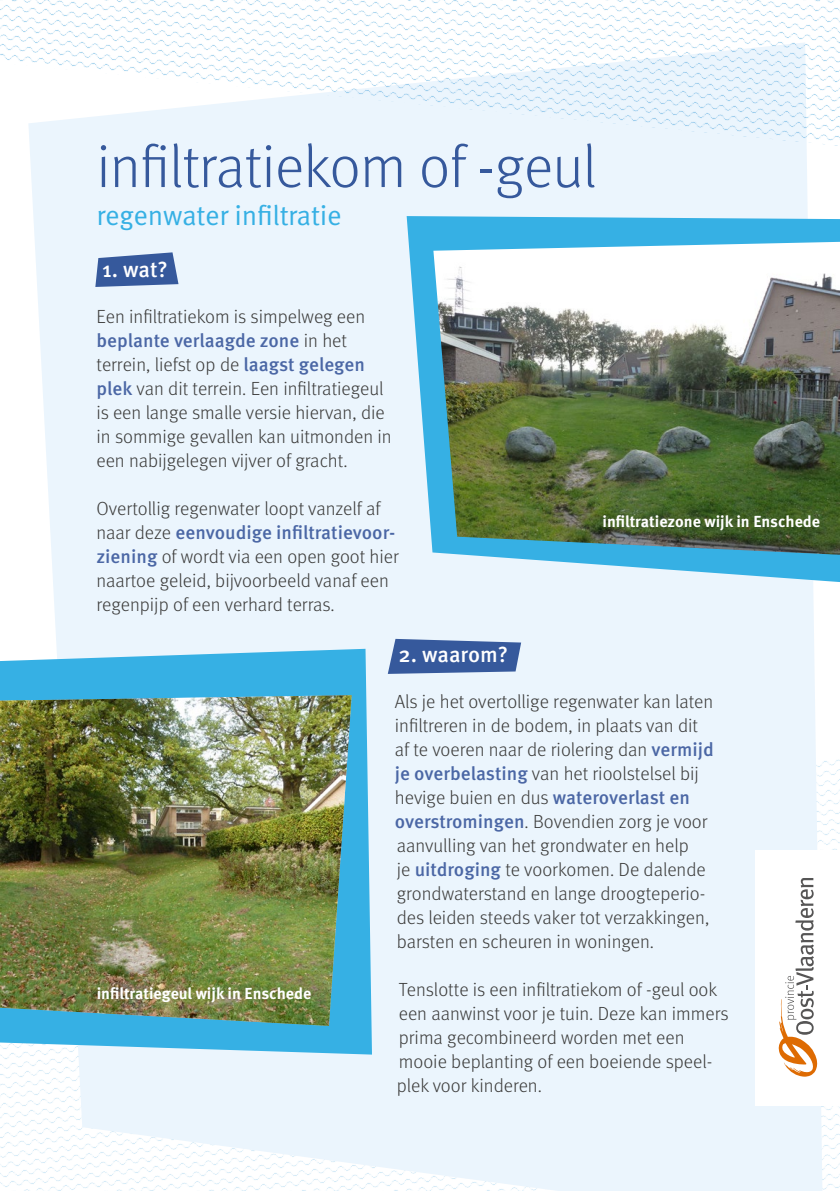
<style>
.page{position:relative;width:840px;height:1191px;background:#fff}
.page>*{position:absolute;margin:0;border:0;box-sizing:border-box;transform-origin:0 0}
.titel_1{font:300 60px "Meta Pro";letter-spacing:-.01em;color:#36599c}
.titel_1-2{font:28px "Meta Pro Norm";letter-spacing:-.01em;color:#36b0e4}
.titel_2{font:500 22px "Meta Pro";color:#fff}
.body{font:300 19px/24px "Meta Pro";color:#3c3c3b}
.body-2{font:700 16px "Meta Pro";color:#fff}
.s1{font-weight:500;color:#4b67a5}
</style>
<div class="page">
<svg style="left:2px;top:1144px;width:837px;height:47px"></svg>
<div style="left:28px;top:146px;width:794px;height:1045px;background:#ebf5fd"></div>
<div style="left:755px;top:850px;width:84px;height:256px;background:#fff"></div>
<svg style="left:778px;top:878px;width:38px;height:198px"></svg>
<svg style="left:4px;top:0;width:830px;height:7px"></svg>
<svg style="left:0;top:7px;width:839px;height:20px"></svg>
<svg style="left:0;top:27px;width:839px;height:9px"></svg>
<svg style="left:0;top:36px;width:839px;height:10px"></svg>
<svg style="left:0;top:46px;width:839px;height:10px"></svg>
<svg style="left:4px;top:56px;width:835px;height:10px"></svg>
<svg style="left:84px;top:66px;width:755px;height:9px"></svg>
<svg style="left:176px;top:75px;width:663px;height:10px;fill:#ebf5fd"></svg>
<svg style="left:269px;top:85px;width:570px;height:10px;fill:#ebf5fd"></svg>
<svg style="left:210px;top:95px;width:629px;height:10px;background:#e8f3fc"></svg>
<svg style="left:28px;top:105px;width:811px;height:41px;background:#ebf5fc"></svg>
<svg style="left:406px;top:216px;width:433px;height:366px;background:#7bcaed"></svg>
<svg style="left:0;top:649px;width:372px;height:405px;background:#53bbe7"></svg>
<img style="left:433px;top:242px;width:406px;height:313px">
<img style="left:0;top:695px;width:351px;height:331px">
<svg style="left:95px;top:252px;width:83px;height:35px;background:#5574ad"></svg>
<svg style="left:387px;top:639px;width:134px;height:35px;background:#4e6da9"></svg>
<p class="titel_1" style="left:96px;top:123px;width:501px">infiltratiekom of -geul</p>
<p class="titel_1-2" style="left:96px;top:195px;width:247px">regenwater infiltratie</p>
<p class="titel_2" style="left:102px;top:252px;width:67px">1. wat?</p>
<p class="body" style="left:96px;top:303px;width:296px">Een infiltratiekom is simpelweg een <span class="s1">beplante verlaagde zone</span> in het terrein, liefst op de <span class="s1">laagst gelegen plek</span> van dit terrein. Een infiltratiegeul is een lange smalle versie hiervan, die in sommige gevallen kan uitmonden in een nabijgelegen vijver of gracht.</p>
<p class="body" style="left:96px;top:495px;width:304px">Overtollig regenwater loopt vanzelf af naar deze <span class="s1">eenvoudige infiltratievoor&shy;ziening</span> of wordt via een open goot hier naartoe geleid, bijvoorbeeld vanaf een regenpijp of een verhard terras.</p>
<p class="titel_2" style="left:398px;top:638px;width:111px">2. waarom?</p>
<p class="body" style="left:394px;top:688px;width:320px">Als je het overtollige regenwater kan laten infiltreren in de bodem, in plaats van dit af te voeren naar de riolering dan <span class="s1">vermijd je overbelasting</span> van het rioolstelsel bij hevige buien en dus <span class="s1">wateroverlast en overstromingen</span>. Bovendien zorg je voor aanvulling van het grondwater en help<br>je <span class="s1">uitdroging</span> te voorkomen. De dalende grondwaterstand en lange droogteperio&shy;des leiden steeds vaker tot verzakkingen, barsten en scheuren in woningen.</p>
<p class="body" style="left:396px;top:976px;width:333px">Tenslotte is een infiltratiekom of -geul ook een aanwinst voor je tuin. Deze kan immers prima gecombineerd worden met een mooie beplanting of een boeiende speel&shy;plek voor kinderen.</p>
<p class="body-2" style="left:602px;top:508px;width:219px">infiltratiezone wijk in Enschede</p>
<p class="body-2" style="left:97px;top:980px;width:216px">infiltratiegeul wijk in Enschede</p>
</div>
